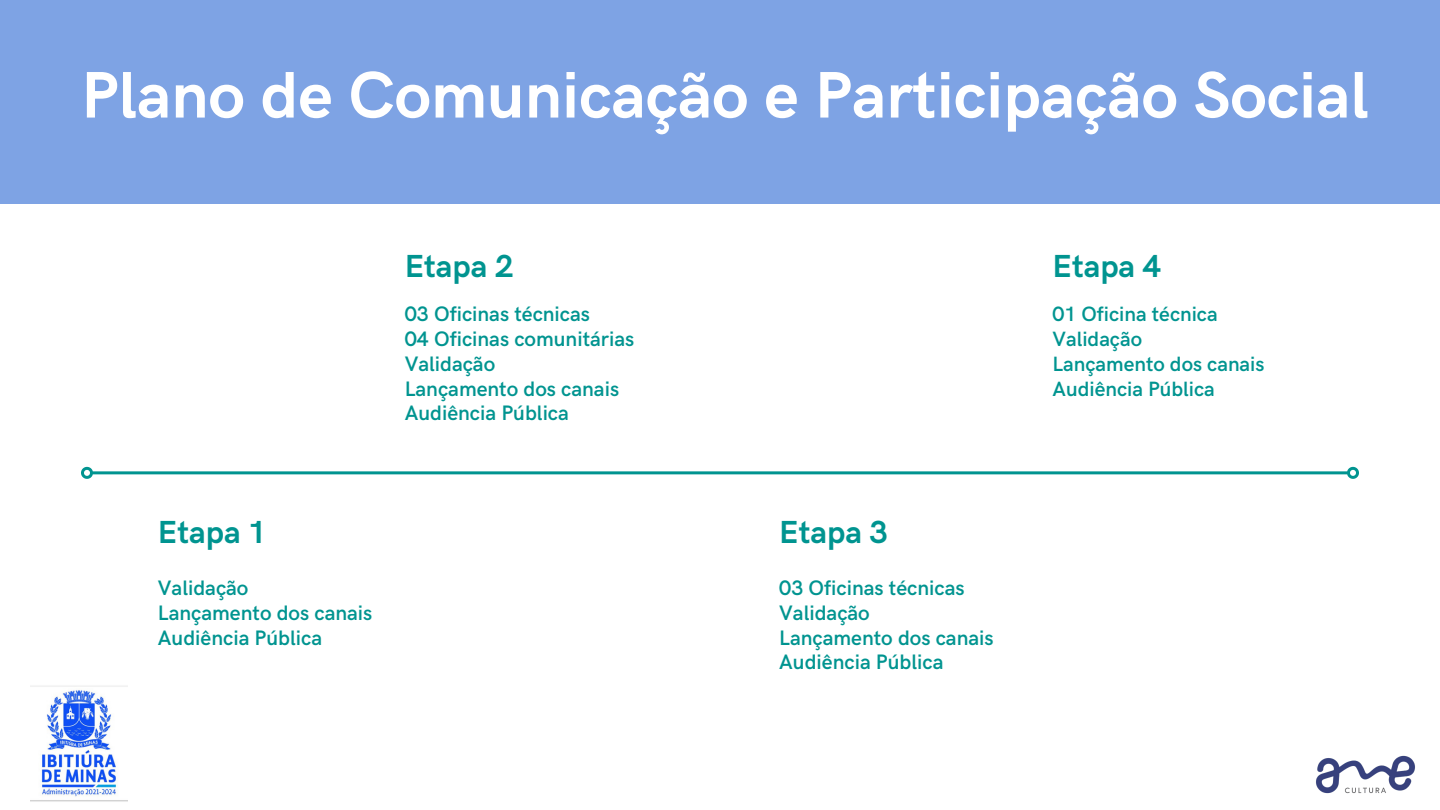
<style>
.page{position:relative;width:1440px;height:810px;background:#fff}
.page>*{position:absolute;margin:0;border:0;box-sizing:border-box;transform-origin:0 0}
.t1{font:700 66px "HK Grotesk";color:#fff}
.t2{font:700 32px "HK Grotesk";color:#009490}
.t3{font:600 21px/24.8px "HK Grotesk";color:#009490}
.t4{font:600 20.7px/24.8px "HK Grotesk";color:#009490}
</style>
<div class="page">
<hr style="left:93px;top:471px;width:1254px;height:3px;background:#009490">
<svg style="left:81px;top:466px;width:14px;height:13px"></svg>
<svg style="left:1345px;top:466px;width:14px;height:13px"></svg>
<div style="left:0;top:0;width:1440px;height:203px;background:#7ea3e4"></div>
<img style="left:31px;top:686px;width:96px;height:116px">
<img style="left:1316px;top:755px;width:99px;height:39px">
<h1 class="t1" style="left:81px;top:58px;width:1289px">Plano de Comunicação e Participação Social</h1>
<h2 class="t2" style="left:405px;top:248px;width:110px">Etapa 2</h2>
<p class="t3" style="left:405px;top:303px;width:231px">03 Oficinas técnicas<br>04 Oficinas comunitárias<br>Validação<br>Lançamento dos canais<br>Audiência Pública</p>
<h2 class="t2" style="left:158px;top:514px;width:110px">Etapa 1</h2>
<p class="t3" style="left:158px;top:576px;width:216px">Validação<br>Lançamento dos canais<br>Audiência Pública</p>
<h2 class="t2" style="left:779px;top:514px;width:110px">Etapa 3</h2>
<p class="t3" style="left:779px;top:576px;width:216px">03 Oficinas técnicas<br>Validação<br>Lançamento dos canais<br>Audiência Pública</p>
<h2 class="t2" style="left:1053px;top:248px;width:110px">Etapa 4</h2>
<p class="t4" style="left:1053px;top:303px;width:214px">01 Oficina técnica<br>Validação<br>Lançamento dos canais<br>Audiência Pública</p>
</div>
